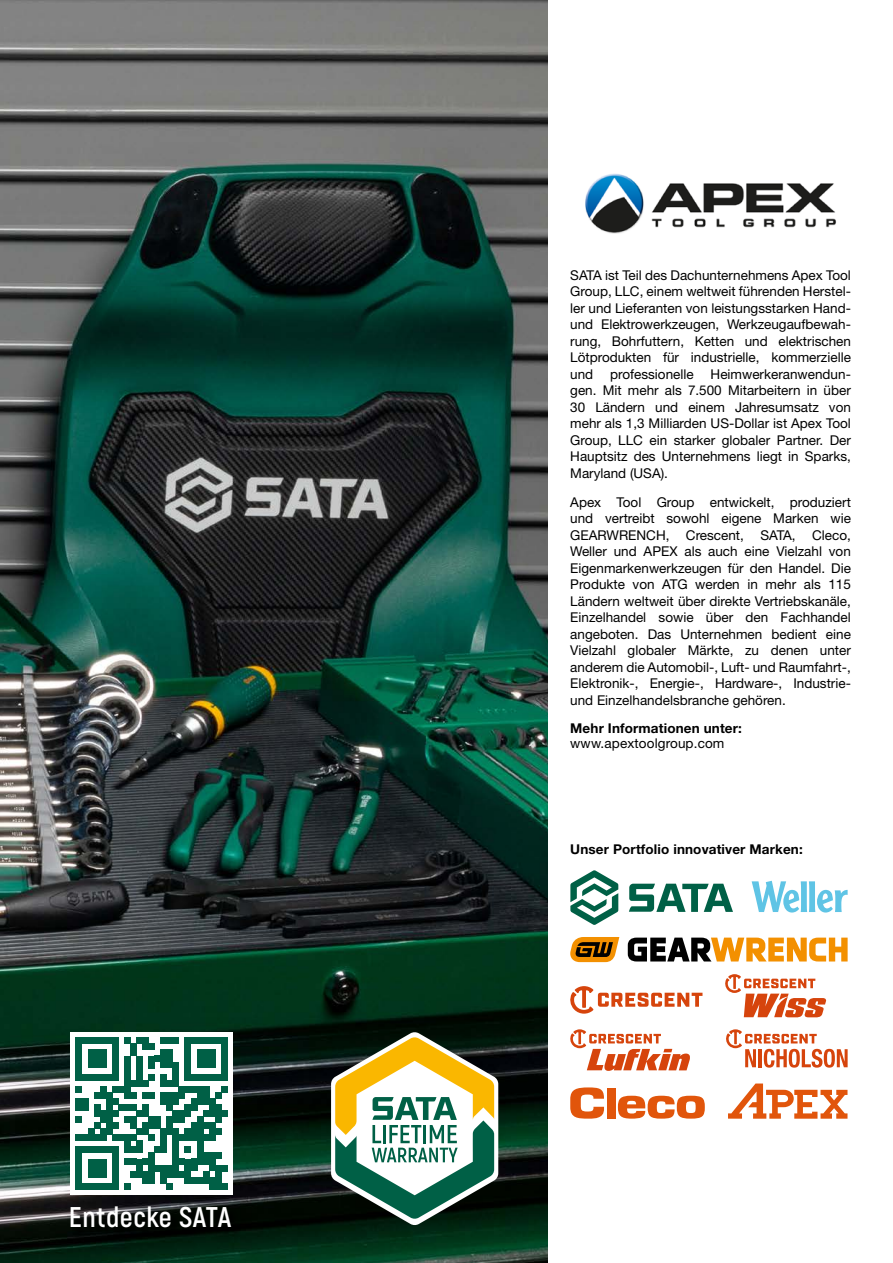
<style>
.page{position:relative;width:893px;height:1263px;background:#fff}
.page>*{position:absolute;margin:0;border:0;box-sizing:border-box;transform-origin:0 0}
.t1{font:700 28.5px "Akrobat";letter-spacing:.02em;color:#fff}
.t2{font:13.5px/16.5px "Helvetica Neue LT Std";color:#000;text-align:justify}
.t3{font:700 13.5px "Helvetica Neue LT Std";letter-spacing:.01em;color:#000}
</style>
<div class="page">
<img style="left:0;top:0;width:548px;height:1263px">
<img style="left:585px;top:173px;width:251px;height:61px">
<svg style="left:72px;top:1208px;width:169px;height:29px;background:#0c100c"></svg>
<div style="left:70px;top:1032px;width:163px;height:163px;background:#fff"></div>
<div style="left:76px;top:1038px;width:6px;height:36px;background:#006046"></div>
<div style="left:76px;top:1147px;width:6px;height:12px;background:#006046"></div>
<div style="left:76px;top:1159px;width:6px;height:18px;background:#006046"></div>
<div style="left:76px;top:1177px;width:6px;height:12px;background:#006046"></div>
<svg style="left:76px;top:1135px;width:12px;height:6px"></svg>
<div style="left:88px;top:1050px;width:6px;height:18px;background:#006046"></div>
<div style="left:88px;top:1128px;width:6px;height:13px;background:#006046"></div>
<div style="left:88px;top:1159px;width:6px;height:18px;background:#006046"></div>
<div style="left:94px;top:1050px;width:6px;height:18px;background:#006046"></div>
<svg style="left:94px;top:1135px;width:6px;height:6px"></svg>
<div style="left:94px;top:1159px;width:6px;height:18px;background:#006046"></div>
<div style="left:100px;top:1050px;width:6px;height:18px;background:#006046"></div>
<div style="left:100px;top:1128px;width:6px;height:13px;background:#006046"></div>
<div style="left:100px;top:1159px;width:6px;height:18px;background:#006046"></div>
<svg style="left:82px;top:1038px;width:30px;height:6px"></svg>
<div style="left:106px;top:1104px;width:6px;height:31px;background:#006046"></div>
<svg style="left:82px;top:1147px;width:30px;height:6px"></svg>
<svg style="left:82px;top:1183px;width:30px;height:6px"></svg>
<div style="left:112px;top:1038px;width:6px;height:36px;background:#006046"></div>
<div style="left:112px;top:1147px;width:6px;height:12px;background:#006046"></div>
<div style="left:112px;top:1159px;width:6px;height:18px;background:#006046"></div>
<div style="left:112px;top:1177px;width:6px;height:12px;background:#006046"></div>
<svg style="left:124px;top:1038px;width:6px;height:6px"></svg>
<div style="left:124px;top:1056px;width:6px;height:18px;background:#006046"></div>
<div style="left:124px;top:1141px;width:6px;height:12px;background:#006046"></div>
<svg style="left:124px;top:1183px;width:6px;height:6px"></svg>
<div style="left:130px;top:1044px;width:6px;height:12px;background:#006046"></div>
<svg style="left:76px;top:1074px;width:60px;height:54px"></svg>
<div style="left:130px;top:1116px;width:6px;height:12px;background:#006046"></div>
<svg style="left:112px;top:1135px;width:24px;height:6px"></svg>
<svg style="left:130px;top:1147px;width:6px;height:6px"></svg>
<svg style="left:124px;top:1159px;width:12px;height:6px"></svg>
<svg style="left:130px;top:1171px;width:6px;height:6px"></svg>
<div style="left:136px;top:1038px;width:7px;height:6px;background:#006046"></div>
<div style="left:136px;top:1056px;width:7px;height:18px;background:#006046"></div>
<div style="left:136px;top:1074px;width:7px;height:12px;background:#006046"></div>
<div style="left:136px;top:1110px;width:7px;height:6px;background:#006046"></div>
<div style="left:136px;top:1128px;width:7px;height:7px;background:#006046"></div>
<div style="left:136px;top:1141px;width:7px;height:12px;background:#006046"></div>
<div style="left:136px;top:1159px;width:7px;height:18px;background:#006046"></div>
<div style="left:143px;top:1038px;width:6px;height:12px;background:#006046"></div>
<div style="left:143px;top:1104px;width:6px;height:12px;background:#006046"></div>
<div style="left:143px;top:1122px;width:6px;height:13px;background:#006046"></div>
<svg style="left:149px;top:1044px;width:6px;height:6px"></svg>
<div style="left:149px;top:1056px;width:6px;height:12px;background:#006046"></div>
<svg style="left:143px;top:1074px;width:12px;height:12px"></svg>
<svg style="left:143px;top:1092px;width:12px;height:6px"></svg>
<div style="left:149px;top:1116px;width:6px;height:12px;background:#006046"></div>
<svg style="left:149px;top:1135px;width:6px;height:6px"></svg>
<svg style="left:155px;top:1056px;width:6px;height:6px"></svg>
<div style="left:155px;top:1116px;width:6px;height:12px;background:#006046"></div>
<div style="left:161px;top:1050px;width:6px;height:18px;background:#006046"></div>
<div style="left:161px;top:1074px;width:6px;height:12px;background:#006046"></div>
<div style="left:161px;top:1092px;width:6px;height:12px;background:#006046"></div>
<div style="left:161px;top:1128px;width:6px;height:13px;background:#006046"></div>
<div style="left:161px;top:1141px;width:6px;height:12px;background:#006046"></div>
<div style="left:167px;top:1050px;width:6px;height:18px;background:#006046"></div>
<svg style="left:167px;top:1080px;width:6px;height:6px"></svg>
<div style="left:167px;top:1092px;width:6px;height:12px;background:#006046"></div>
<svg style="left:167px;top:1104px;width:6px;height:6px"></svg>
<div style="left:167px;top:1116px;width:6px;height:19px;background:#006046"></div>
<svg style="left:143px;top:1147px;width:30px;height:42px"></svg>
<svg style="left:161px;top:1038px;width:18px;height:6px"></svg>
<div style="left:173px;top:1062px;width:6px;height:12px;background:#006046"></div>
<div style="left:173px;top:1074px;width:6px;height:12px;background:#006046"></div>
<div style="left:173px;top:1092px;width:6px;height:12px;background:#006046"></div>
<div style="left:173px;top:1110px;width:6px;height:12px;background:#006046"></div>
<div style="left:173px;top:1128px;width:6px;height:13px;background:#006046"></div>
<div style="left:173px;top:1141px;width:6px;height:18px;background:#006046"></div>
<div style="left:173px;top:1159px;width:6px;height:18px;background:#006046"></div>
<div style="left:179px;top:1086px;width:6px;height:12px;background:#006046"></div>
<div style="left:179px;top:1110px;width:6px;height:12px;background:#006046"></div>
<svg style="left:179px;top:1135px;width:6px;height:6px"></svg>
<div style="left:185px;top:1038px;width:6px;height:36px;background:#006046"></div>
<div style="left:185px;top:1104px;width:6px;height:12px;background:#006046"></div>
<div style="left:185px;top:1128px;width:6px;height:13px;background:#006046"></div>
<svg style="left:185px;top:1086px;width:12px;height:6px"></svg>
<svg style="left:191px;top:1098px;width:6px;height:12px"></svg>
<div style="left:191px;top:1122px;width:6px;height:19px;background:#006046"></div>
<div style="left:197px;top:1050px;width:6px;height:18px;background:#006046"></div>
<div style="left:197px;top:1086px;width:6px;height:18px;background:#006046"></div>
<div style="left:197px;top:1116px;width:6px;height:25px;background:#006046"></div>
<div style="left:197px;top:1141px;width:6px;height:18px;background:#006046"></div>
<div style="left:203px;top:1050px;width:6px;height:18px;background:#006046"></div>
<div style="left:203px;top:1086px;width:6px;height:18px;background:#006046"></div>
<svg style="left:203px;top:1110px;width:6px;height:6px"></svg>
<svg style="left:203px;top:1122px;width:6px;height:6px"></svg>
<svg style="left:203px;top:1135px;width:6px;height:6px"></svg>
<div style="left:209px;top:1050px;width:6px;height:18px;background:#006046"></div>
<div style="left:209px;top:1104px;width:6px;height:12px;background:#006046"></div>
<div style="left:209px;top:1122px;width:6px;height:19px;background:#006046"></div>
<svg style="left:191px;top:1038px;width:30px;height:6px"></svg>
<div style="left:215px;top:1104px;width:6px;height:18px;background:#006046"></div>
<div style="left:215px;top:1128px;width:6px;height:7px;background:#006046"></div>
<div style="left:221px;top:1038px;width:6px;height:36px;background:#006046"></div>
<svg style="left:185px;top:1074px;width:42px;height:6px"></svg>
<svg style="left:209px;top:1086px;width:18px;height:18px"></svg>
<svg style="left:221px;top:1110px;width:6px;height:6px"></svg>
<svg style="left:179px;top:1147px;width:48px;height:42px"></svg>
<svg style="left:331px;top:1032px;width:167px;height:193px"></svg>
<svg style="left:628px;top:937px;width:220px;height:24px"></svg>
<svg style="left:570px;top:937px;width:49px;height:25px"></svg>
<svg style="left:752px;top:881px;width:96px;height:31px"></svg>
<svg style="left:570px;top:871px;width:48px;height:54px"></svg>
<svg style="left:629px;top:884px;width:104px;height:28px"></svg>
<svg style="left:728px;top:1083px;width:119px;height:36px"></svg>
<svg style="left:570px;top:1087px;width:34px;height:31px"></svg>
<div style="left:607px;top:1088px;width:9px;height:30px;background:#e1550b"></div>
<svg style="left:618px;top:1096px;width:87px;height:22px"></svg>
<svg style="left:570px;top:986px;width:132px;height:28px"></svg>
<svg style="left:725px;top:974px;width:101px;height:43px"></svg>
<svg style="left:570px;top:1029px;width:120px;height:42px"></svg>
<svg style="left:726px;top:1029px;width:122px;height:39px"></svg>
<h1 class="t1" style="left:69px;top:1199px;width:164px">Entdecke SATA</h1>
<p class="t2" style="left:570px;top:266px;width:282px">SATA ist Teil des Dachunternehmens Apex Tool Group, LLC, einem weltweit führenden Herstel&shy;ler und Lieferanten von leistungsstarken Hand&shy;und Elektrowerkzeugen, Werkzeugaufbewah&shy;rung, Bohrfuttern, Ketten und elektrischen Lötprodukten für industrielle, kommerzielle und</p>
<p class="t2" style="left:610px;top:365px;width:85px">professionelle</p>
<p class="t2" style="left:570px;top:365px;width:282px;text-indent:140px">Heimwerkeranwendun&shy;gen. Mit mehr als 7.500 Mitarbeitern in über 30 Ländern und einem Jahresumsatz von mehr als 1,3 Milliarden US-Dollar ist Apex Tool Group, LLC ein starker globaler Partner. Der Hauptsitz des Unternehmens liegt in Sparks, Maryland (USA).</p>
<p class="t2" style="left:570px;top:494px;width:282px">Apex Tool Group entwickelt, produziert und vertreibt sowohl eigene Marken wie GEARWRENCH, Crescent, SATA, Cleco, Weller und APEX als auch eine Vielzahl von Eigenmarkenwerkzeugen für den Handel. Die Produkte von ATG werden in mehr als 115<br>Ländern weltweit über direkte Vertriebskanäle, Einzelhandel sowie über den Fachhandel angeboten. Das Unternehmen bedient eine Vielzahl globaler Märkte, zu denen unter anderem die Automobil-, Luft- und Raumfahrt-, Elektronik-, Energie-, Hardware-, Industrie&shy;und Einzelhandelsbranche gehören.</p>
<p class="t3" style="left:570px;top:719px;width:173px">Mehr Informationen unter:</p>
<p class="t2" style="left:570px;top:734px;width:156px">www.apextoolgroup.com</p>
<p class="t3" style="left:570px;top:841px;width:234px">Unser Portfolio innovativer Marken:</p>
</div>
